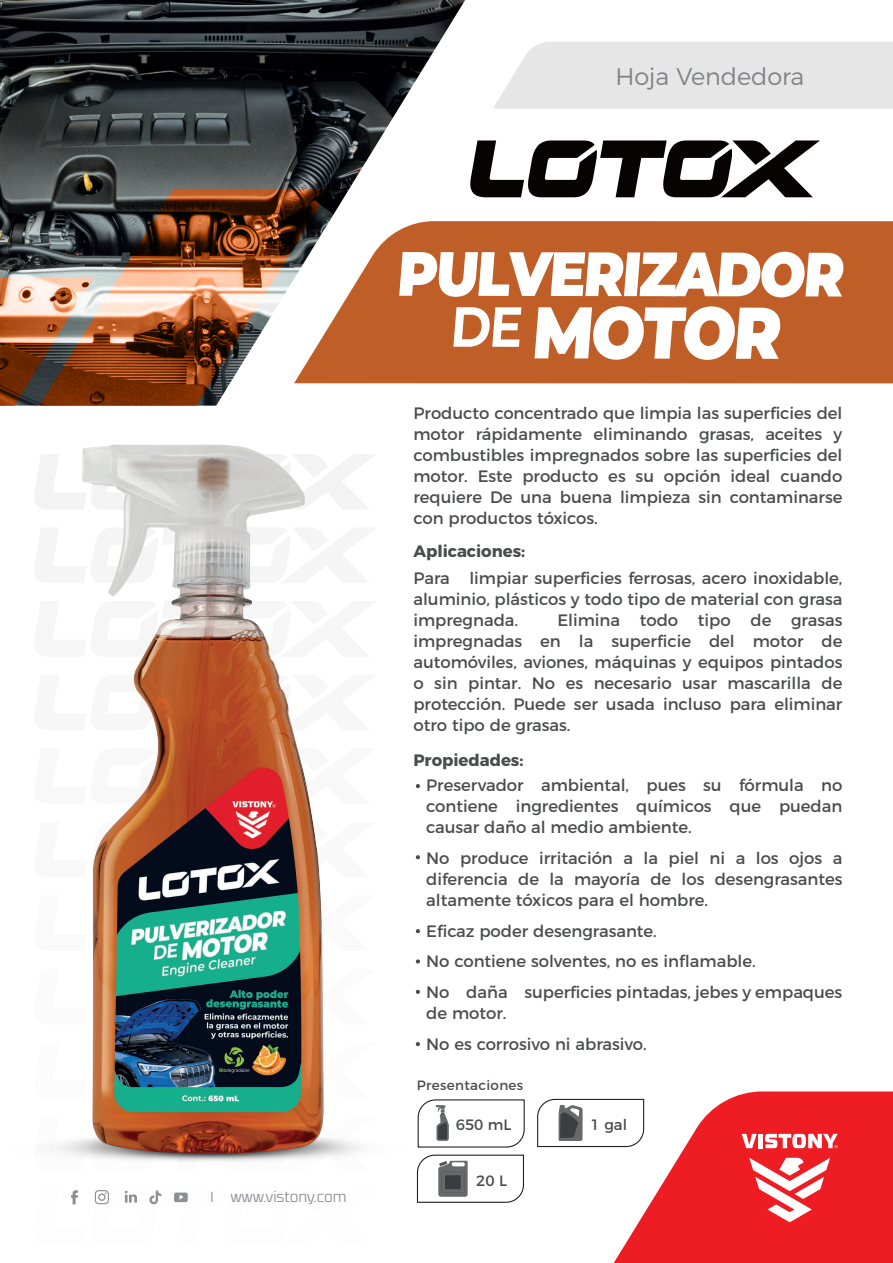
<style>
.page{position:relative;width:893px;height:1263px;background:#fff}
.page>*{position:absolute;margin:0;border:0;box-sizing:border-box;transform-origin:0 0}
.t1{font:300 24px "Montserrat";color:#808285}
.t2{font:16.5px/21px "Montserrat";color:#4b4c4d;text-align:justify}
.t3{font:700 16.5px "Montserrat";color:#4b4c4d}
.t4{font:15px "Montserrat";color:#4b4c4d}
.t5{font:300 14.55px "RB No 3.1";letter-spacing:-.005em;color:#8d8f92}
.t6{font:13.5px "Montserrat";letter-spacing:.025em;color:#4b4c4d}
</style>
<div class="page">
<svg style="left:537px;top:1098px;width:76px;height:49px"></svg>
<div style="left:493px;top:42px;width:400px;height:67px;background:#e6e6e6"></div>
<svg style="left:613px;top:1091px;width:280px;height:172px;fill:#ee1d23"></svg>
<svg style="left:749px;top:1158px;width:81px;height:64px"></svg>
<svg style="left:742px;top:1134px;width:15px;height:14px"></svg>
<hr style="left:758px;top:1134px;width:4px;height:14px;background:#fff">
<svg style="left:765px;top:1134px;width:73px;height:14px"></svg>
<svg style="left:470px;top:140px;width:350px;height:57px"></svg>
<div style="left:465px;top:221px;width:428px;height:162px;background:#bf5e27"></div>
<svg style="left:499px;top:1154px;width:25px;height:49px"></svg>
<img style="left:34px;top:348px;width:465px;height:857px">
<svg style="left:535px;top:306px;width:245px;height:54px"></svg>
<svg style="left:465px;top:307px;width:56px;height:40px"></svg>
<svg style="left:465px;top:252px;width:379px;height:45px"></svg>
<img style="left:0;top:0;width:465px;height:406px">
<svg style="left:16px;top:189px;width:314px;height:217px"></svg>
<svg style="left:0;top:278px;width:93px;height:128px;background:#9e6f53"></svg>
<svg style="left:417px;top:1099px;width:108px;height:49px"></svg>
<h1 class="t1" style="left:615px;top:58px;width:191px">Hoja Vendedora</h1>
<p class="t5" style="left:210px;top:1186px;width:138px">I www.vistony.com</p>
<p class="t2" style="left:413px;top:401px;width:430px">Producto concentrado que limpia las superficies del motor rápidamente eliminando grasas, aceites y combustibles impregnados sobre las superficies del motor. Este producto es su opción ideal cuando requiere De una buena limpieza sin contaminarse con productos tóxicos.</p>
<p class="t3" style="left:413px;top:538px;width:113px">Aplicaciones:</p>
<p class="t2" style="left:413px;top:566px;width:430px">Para limpiar superficies ferrosas, acero inoxidable, aluminio, plásticos y todo tipo de material con grasa impregnada.</p>
<p class="t2" style="left:413px;top:608px;width:430px;text-indent:144px">Elimina todo tipo de grasas impregnadas en la superficie del motor de automóviles, aviones, máquinas y equipos pintados o sin pintar. No es necesario usar mascarilla de protección. Puede ser usada incluso para eliminar otro tipo de grasas.</p>
<p class="t3" style="left:413px;top:747px;width:112px">Propiedades:</p>
<p class="t2" style="left:426px;top:773px;width:418px">Preservador ambiental, pues su fórmula no contiene ingredientes químicos que puedan causar daño al medio ambiente.</p>
<p class="t2" style="left:426px;top:846px;width:418px">No produce irritación a la piel ni a los ojos a diferencia de la mayoría de los desengrasantes altamente tóxicos para el hombre.</p>
<p class="t2" style="left:426px;top:914px;width:418px;line-height:30.9px;text-align:left">Eficaz poder desengrasante.<br>No contiene solventes, no es inflamable.<br>No daña superficies pintadas, jebes y empaques</p>
<p class="t2" style="left:426px;top:996px;width:222px;line-height:30.9px">de motor.<br>No es corrosivo ni abrasivo.</p>
<p class="t6" style="left:417px;top:1074px;width:108px">Presentaciones</p>
<p class="t4" style="left:456px;top:1113px;width:57px">650 mL</p>
<p class="t4" style="left:476px;top:1168px;width:32px">20 L</p>
<p class="t4" style="left:591px;top:1113px;width:38px">1 gal</p>
</div>
